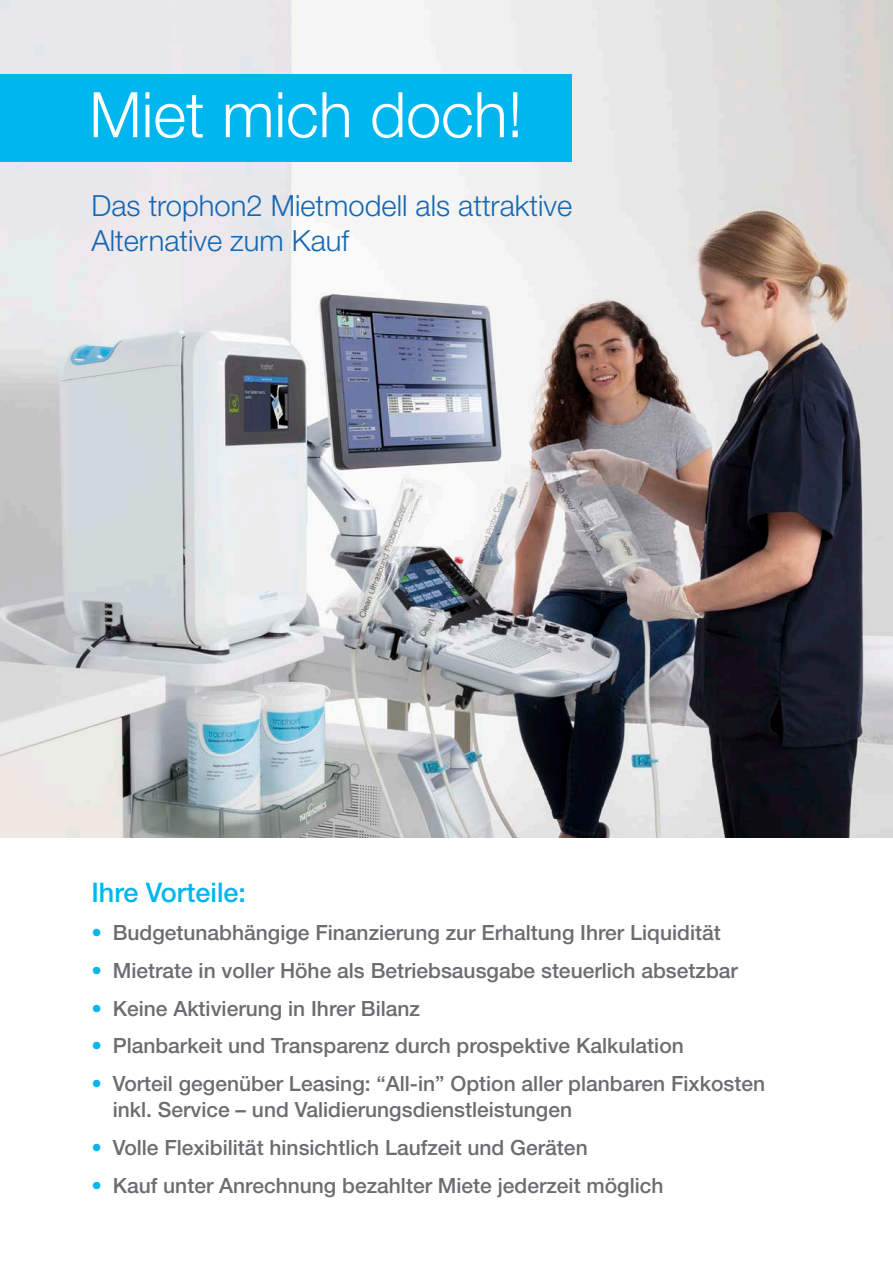
<style>
.page{position:relative;width:893px;height:1263px;background:#fff}
.page>*{position:absolute;margin:0;border:0;box-sizing:border-box;transform-origin:0 0}
.t1{font:300 62.85px "Helvetica Neue LT Pro";color:#fff}
.t2{font:300 29.1px/35px "Helvetica Neue LT Pro";color:#1568b2}
.t3{font:500 27px "Helvetica Neue LT Pro";color:#00b6ef}
.t4{font:500 21px/25.2px "Helvetica Neue LT Pro";color:#6c6d70}
.s1{color:#00b6ef}
</style>
<div class="page">
<img style="left:0;top:0;width:893px;height:838px">
<div style="left:0;top:74px;width:572px;height:88px;background:#00b6ef"></div>
<h1 class="t1" style="left:89px;top:76px;width:435px">Miet mich doch!</h1>
<h2 class="t2" style="left:91px;top:188px;width:482px">Das trophon2 Mietmodell als attraktive<br>Alternative zum Kauf</h2>
<p class="t3" style="left:91px;top:876px;width:156px">Ihre Vorteile:</p>
<p class="t4" style="left:91px;top:919px;width:631px"><span class="s1">•</span> Budgetunabhängige Finanzierung zur Erhaltung Ihrer Liquidität</p>
<p class="t4" style="left:91px;top:957px;width:648px"><span class="s1">•</span> Mietrate in voller Höhe als Betriebsausgabe steuerlich absetzbar</p>
<p class="t4" style="left:91px;top:995px;width:330px"><span class="s1">•</span> Keine Aktivierung in Ihrer Bilanz</p>
<p class="t4" style="left:91px;top:1033px;width:594px"><span class="s1">•</span> Planbarkeit und Transparenz durch prospektive Kalkulation</p>
<p class="t4" style="left:113px;top:1071px;width:654px;text-indent:-21px"><span class="s1">•</span> Vorteil gegenüber Leasing: “All-in” Option aller planbaren Fixkosten inkl. Service – und Validierungsdienstleistungen</p>
<p class="t4" style="left:91px;top:1134px;width:498px"><span class="s1">•</span> Volle Flexibilität hinsichtlich Laufzeit und Geräten</p>
<p class="t4" style="left:91px;top:1172px;width:574px"><span class="s1">•</span> Kauf unter Anrechnung bezahlter Miete jederzeit möglich</p>
</div>
